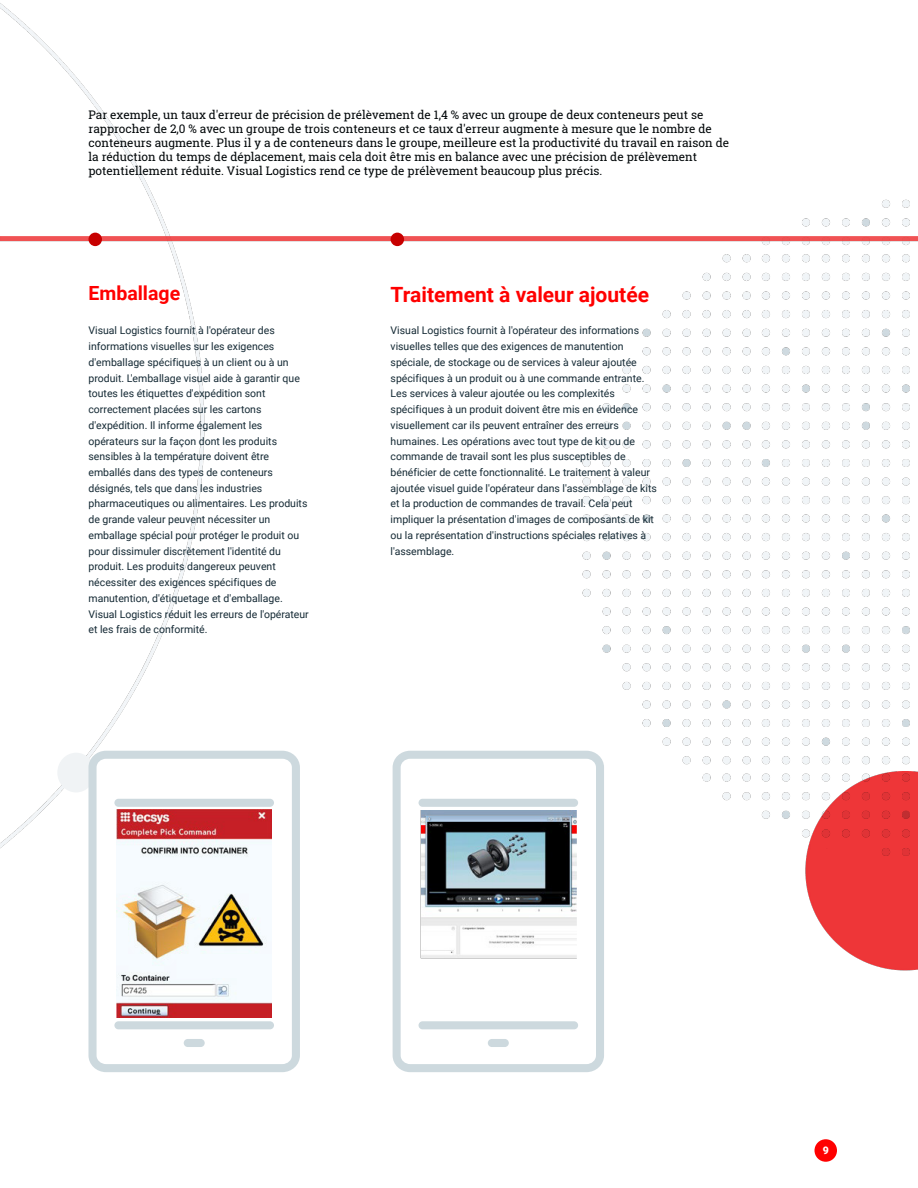
<style>
.page{position:relative;width:918px;height:1188px;background:#fff}
.page>*{position:absolute;margin:0;border:0;box-sizing:border-box;transform-origin:0 0}
.t1{font:700 21px "Roboto";color:#f00}
.t2{font:700 19.5px "Roboto";color:#f00}
.t3{font:11.85px/14.1px "Roboto Slab";color:#000608}
.t4{font:10.5px/15.8px "Roboto";color:#142934}
.t5{font:900 10.5px "Roboto";color:#fff}
</style>
<div class="page">
<div style="left:814px;top:1139px;width:23px;height:23px;background:#f00;border-radius:50%"></div>
<img style="left:0;top:3px;width:206px;height:846px">
<div style="left:57px;top:753px;width:38px;height:39px;background:#f0f3f5;border-radius:50%"></div>
<img style="left:583px;top:199px;width:335px;height:639px">
<img style="left:0;top:236px;width:918px;height:5px">
<div style="left:88px;top:233px;width:14px;height:13px;background:#c70000;border-radius:50%"></div>
<div style="left:391px;top:233px;width:13px;height:13px;background:#c70000;border-radius:50%"></div>
<svg style="left:88px;top:751px;width:212px;height:321px"></svg>
<div style="left:114px;top:799px;width:160px;height:8px;background:#cdd9de;border-radius:4px"></div>
<div style="left:114px;top:1021px;width:160px;height:8px;background:#cdd9de;border-radius:4px"></div>
<div style="left:184px;top:1039px;width:21px;height:8px;background:#cdd9de;border-radius:4px"></div>
<svg style="left:393px;top:751px;width:211px;height:321px"></svg>
<div style="left:419px;top:799px;width:159px;height:8px;background:#cdd9de;border-radius:4px"></div>
<div style="left:419px;top:1021px;width:159px;height:8px;background:#cdd9de;border-radius:4px"></div>
<div style="left:488px;top:1039px;width:21px;height:8px;background:#cdd9de;border-radius:4px"></div>
<img style="left:805px;top:772px;width:113px;height:198px">
<p class="t3" style="left:88px;top:107px;width:642px">Par exemple, un taux d'erreur de précision de prélèvement de 1,4 % avec un groupe de deux conteneurs peut se rapprocher de 2,0 % avec un groupe de trois conteneurs et ce taux d'erreur augmente à mesure que le nombre de conteneurs augmente. Plus il y a de conteneurs dans le groupe, meilleure est la productivité du travail en raison de la réduction du temps de déplacement, mais cela doit être mis en balance avec une précision de prélèvement potentiellement réduite. Visual Logistics rend ce type de prélèvement beaucoup plus précis.</p>
<h3 class="t2" style="left:88px;top:280px;width:93px">Emballage</h3>
<p class="t4" style="left:88px;top:322px;width:222px">Visual Logistics fournit à l'opérateur des informations visuelles sur les exigences d'emballage spécifiques à un client ou à un produit. L'emballage visuel aide à garantir que toutes les étiquettes d'expédition sont correctement placées sur les cartons d'expédition. Il informe également les opérateurs sur la façon dont les produits sensibles à la température doivent être emballés dans des types de conteneurs désignés, tels que dans les industries pharmaceutiques ou alimentaires. Les produits de grande valeur peuvent nécessiter un emballage spécial pour protéger le produit ou pour dissimuler discrètement l'identité du produit. Les produits dangereux peuvent nécessiter des exigences spécifiques de manutention, d'étiquetage et d'emballage.<br>Visual Logistics réduit les erreurs de l'opérateur et les frais de conformité.</p>
<h3 class="t1" style="left:391px;top:279px;width:260px">Traitement à valeur ajoutée</h3>
<p class="t4" style="left:391px;top:322px;width:268px">Visual Logistics fournit à l'opérateur des informations visuelles telles que des exigences de manutention spéciale, de stockage ou de services à valeur ajoutée spécifiques à un produit ou à une commande entrante.<br>Les services à valeur ajoutée ou les complexités spécifiques à un produit doivent être mis en évidence visuellement car ils peuvent entraîner des erreurs humaines. Les opérations avec tout type de kit ou de commande de travail sont les plus susceptibles de bénéficier de cette fonctionnalité. Le traitement à valeur ajoutée visuel guide l'opérateur dans l'assemblage de kits et la production de commandes de travail. Cela peut impliquer la présentation d'images de composants de kit ou la représentation d'instructions spéciales relatives à l'assemblage.</p>
<p class="t5" style="left:823px;top:1143px;width:8px">9</p>
</div>
